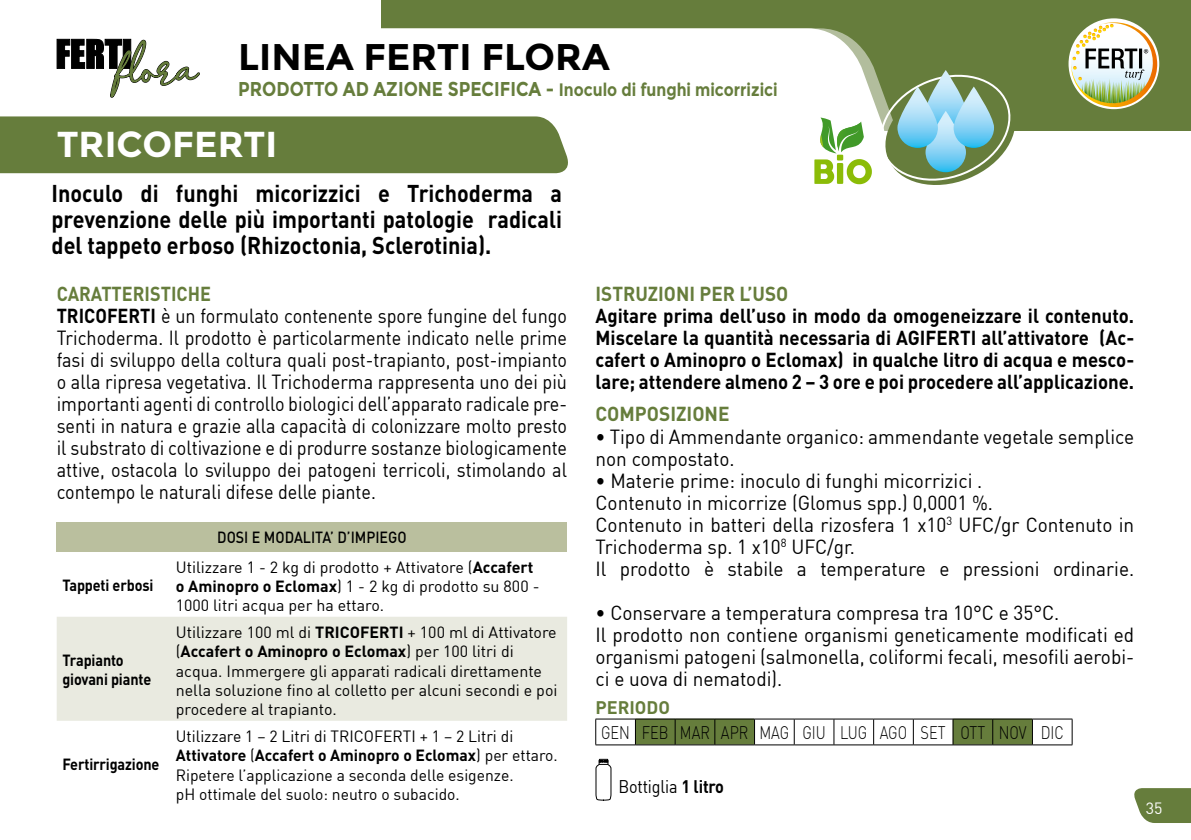
<style>
.page{position:relative;width:1191px;height:840px;background:#fff}
.page>*{position:absolute;margin:0;border:0;box-sizing:border-box;transform-origin:0 0}
.t1{font:700 37px "Montserrat";color:#000}
.t2{font:700 36px "Montserrat";color:#fff}
.t3{font:700 24px/26px "DIN";color:#000;text-align:justify;scale:.9 1}
.t4{font:20px/22px "DIN";color:#000;scale:.9 1}
.t5{font:20px/22px "DIN";color:#000;scale:.95 1}
.t6{font:700 20px/22px "DIN";color:#000;text-align:justify;scale:.93 1}
.t7{font:700 20px "Montserrat";color:#667d3c;scale:.86 1}
.t8{font:700 20px "DIN";color:#667d3c;scale:.94 1}
.t9{font:700 20px "DIN";color:#667d3c;scale:.95 1}
.t10{font:300 18px "DIN";color:#000;scale:.81 1}
.t11{font:18px "DIN";letter-spacing:-.01em;color:#000;scale:.9 1}
.t12{font:700 18px "DIN";color:#667d3c}
.t13{font:16px/19.2px "DIN";color:#000}
.t14{font:700 16px/19.2px "DIN";letter-spacing:-.01em;color:#000;scale:.9 1}
.t15{font:500 16px "DIN";color:#000;scale:.89 1}
.t16{font:16px "DIN";color:#fff}
.s1{font-size:18px}
.s2{font-weight:700;color:#667d3c}
.s3{font-weight:700}
</style>
<div class="page">
<svg style="left:1134px;top:788px;width:57px;height:34px;background:#72874c"></svg>
<div style="left:382px;top:0;width:809px;height:130px;background:#667d3c"></div>
<div style="left:573px;top:28px;width:301px;height:102px;background:#fff"></div>
<img style="left:1071px;top:20px;width:86px;height:88px">
<svg style="left:0;top:15px;width:573px;height:158px"></svg>
<div style="left:57px;top:521px;width:510px;height:30px;background:#babf9e"></div>
<div style="left:57px;top:617px;width:510px;height:103px;background:#e9eae0"></div>
<svg style="left:595px;top:758px;width:17px;height:43px"></svg>
<svg style="left:814px;top:68px;width:208px;height:117px"></svg>
<svg style="left:925px;top:70px;width:41px;height:61px"></svg>
<svg style="left:925px;top:111px;width:41px;height:61px;background:#89d3f2"></svg>
<svg style="left:897px;top:86px;width:41px;height:62px;background:#8cc8d7"></svg>
<svg style="left:953px;top:86px;width:41px;height:62px"></svg>
<hr style="left:595px;top:718px;width:40px;height:1px;background:#000">
<hr style="left:1032px;top:718px;width:40px;height:1px;background:#000">
<svg style="left:595px;top:719px;width:1px;height:25px"></svg>
<svg style="left:1071px;top:719px;width:1px;height:25px"></svg>
<hr style="left:595px;top:744px;width:40px;height:1px;background:#000">
<hr style="left:635px;top:744px;width:40px;height:1px;background:#000">
<hr style="left:675px;top:744px;width:40px;height:1px;background:#000">
<hr style="left:715px;top:744px;width:39px;height:1px;background:#000">
<hr style="left:754px;top:744px;width:40px;height:1px;background:#000">
<hr style="left:794px;top:744px;width:40px;height:1px;background:#000">
<hr style="left:834px;top:744px;width:39px;height:1px;background:#000">
<hr style="left:873px;top:744px;width:40px;height:1px;background:#000">
<hr style="left:913px;top:744px;width:40px;height:1px;background:#000">
<hr style="left:953px;top:744px;width:39px;height:1px;background:#000">
<hr style="left:992px;top:744px;width:40px;height:1px;background:#000">
<hr style="left:1032px;top:744px;width:40px;height:1px;background:#000">
<svg style="left:635px;top:718px;width:398px;height:26px"></svg>
<h1 class="t1" style="left:238px;top:35px;width:373px">LINEA FERTI FLORA</h1>
<p class="t7" style="left:238px;top:77px;width:629px">PRODOTTO AD AZIONE SPECIFICA - <span class="s1">Inoculo di funghi micorrizici</span></p>
<h2 class="t2" style="left:57px;top:123px;width:222px">TRICOFERTI</h2>
<p class="t3" style="left:52px;top:179px;width:568px">Inoculo di funghi micorizzici e Trichoderma a prevenzione delle più importanti patologie radicali del tappeto erboso (Rhizoctonia, Sclerotinia).</p>
<p class="t4" style="left:57px;top:282px;width:568px"><span class="s2">CARATTERISTICHE<br></span><span class="s3">TRICOFERTI</span> è un formulato contenente spore fungine del fungo Trichoderma. Il prodotto è particolarmente indicato nelle prime fasi di sviluppo della coltura quali post-trapianto, post-impianto o alla ripresa vegetativa. Il Trichoderma rappresenta uno dei più importanti agenti di controllo biologici dell’apparato radicale pre&shy;senti in natura e grazie alla capacità di colonizzare molto presto il substrato di coltivazione e di produrre sostanze biologicamente attive, ostacola lo sviluppo dei patogeni terricoli, stimolando al contempo le naturali difese delle piante.</p>
<p class="t14" style="left:62px;top:574px;width:103px">Tappeti erbosi</p>
<p class="t14" style="left:62px;top:649px;width:100px">Trapianto giovani piante</p>
<p class="t14" style="left:62px;top:753px;width:109px">Fertirrigazione</p>
<p class="t15" style="left:217px;top:527px;width:214px">DOSI E MODALITA’ D’IMPIEGO</p>
<p class="t13" style="left:176px;top:556px;width:365px">Utilizzare 1 - 2 kg di prodotto + Attivatore (<span class="s3">Accafert o Aminopro o Eclomax</span>) 1 - 2 kg di prodotto su 800 -<br>1000 litri acqua per ha ettaro.</p>
<p class="t13" style="left:176px;top:622px;width:383px">Utilizzare 100 ml di <span class="s3">TRICOFERTI</span> + 100 ml di Attivatore (<span class="s3">Accafert o Aminopro o Eclomax</span>) per 100 litri di acqua. Immergere gli apparati radicali direttamente nella soluzione fino al colletto per alcuni secondi e poi procedere al trapianto.</p>
<p class="t13" style="left:176px;top:726px;width:383px">Utilizzare 1 – 2 Litri di TRICOFERTI + 1 – 2 Litri di <span class="s3">Attivatore</span> (<span class="s3">Accafert o Aminopro o Eclomax</span>) per ettaro.<br>Ripetere l’applicazione a seconda delle esigenze.<br>pH ottimale del suolo: neutro o subacido.</p>
<p class="t8" style="left:595px;top:280px;width:207px">ISTRUZIONI PER L’USO</p>
<p class="t6" style="left:595px;top:303px;width:581px">Agitare prima dell’uso in modo da omogeneizzare il contenuto.<br>Miscelare la quantità necessaria di AGIFERTI all’attivatore (Ac&shy;cafert o Aminopro o Eclomax) in qualche litro di acqua e mesco&shy;lare; attendere almeno 2 – 3 ore e poi procedere all’applicazione.</p>
<p class="t9" style="left:595px;top:401px;width:143px">COMPOSIZIONE</p>
<p class="t5" style="left:595px;top:424px;width:568px">• Tipo di Ammendante organico: ammendante vegetale semplice non compostato.</p>
<p class="t5" style="left:595px;top:468px;width:568px">• Materie prime: inoculo di funghi micorrizici .<br>Contenuto in micorrize (Glomus spp.) 0,0001 %.<br>Contenuto in batteri della rizosfera 1 x10<sup>3</sup> UFC/gr Contenuto in Trichoderma sp. 1 x10<sup>8</sup> UFC/gr.<br>Il prodotto è stabile a temperature e pressioni ordinarie.</p>
<p class="t5" style="left:595px;top:600px;width:568px">• Conservare a temperatura compresa tra 10°C e 35°C.<br>Il prodotto non contiene organismi geneticamente modificati ed organismi patogeni (salmonella, coliformi fecali, mesofili aerobi&shy;ci e uova di nematodi).</p>
<p class="t12" style="left:595px;top:695px;width:76px">PERIODO</p>
<p class="t10" style="left:601px;top:721px;width:572px">GEN FEB MAR APR MAG GIU LUG AGO SET OTT NOV DIC</p>
<p class="t11" style="left:618px;top:774px;width:119px">Bottiglia <span class="s3">1 litro</span></p>
<p class="t16" style="left:1146px;top:797px;width:18px">35</p>
</div>
